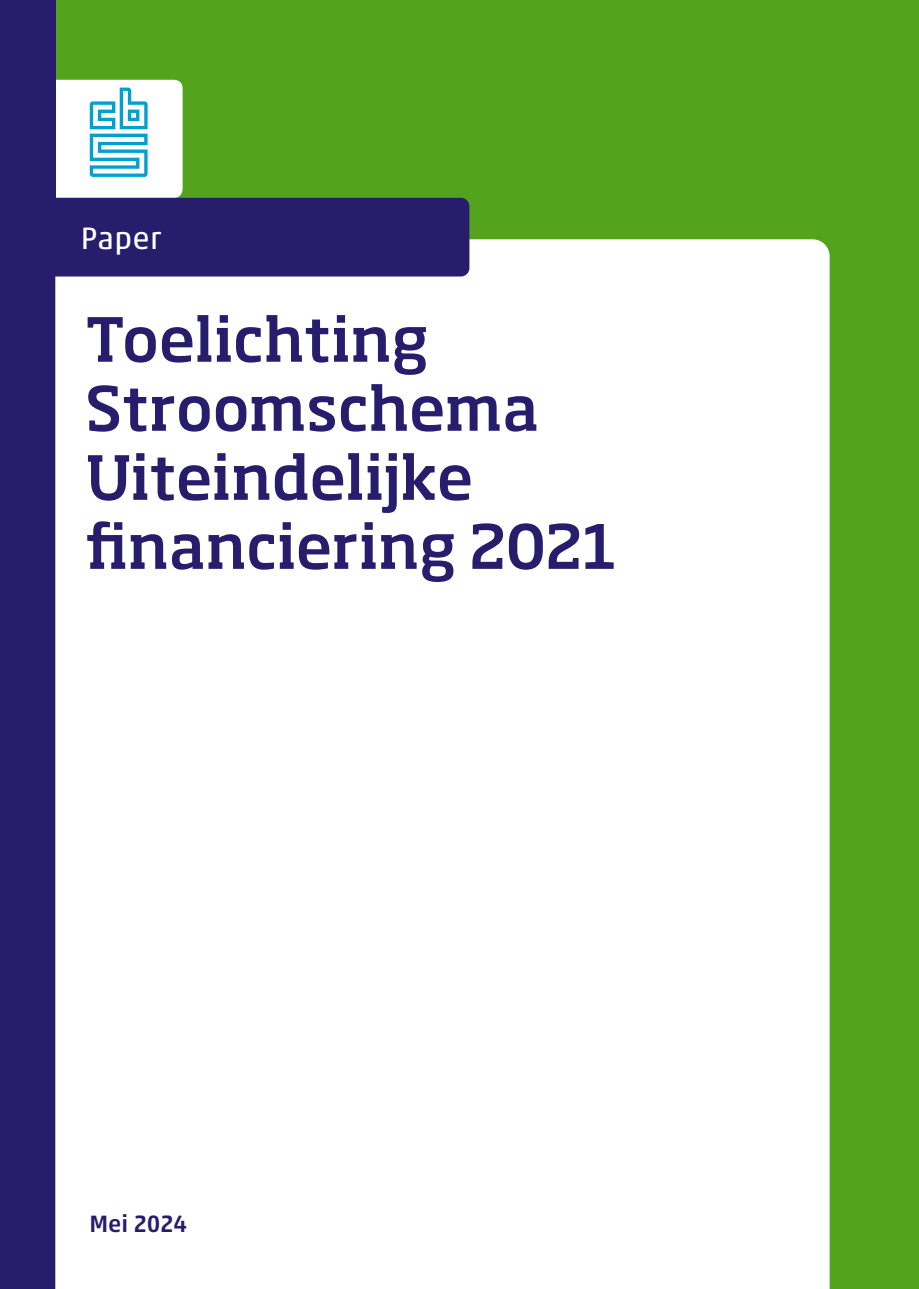
<style>
.page{position:relative;width:919px;height:1289px;background:#fff}
.page>*{position:absolute;margin:0;border:0;box-sizing:border-box;transform-origin:0 0}
._00_Titel_publicatie{font:500 60px/69px "Soho Pro";letter-spacing:-.01em;color:#271d6c}
._00_Reeksnaam{font:31.5px "Akko Pro";letter-spacing:.005em;color:#fff}
._00_Maand_en_jaartal{font:500 24px "Akko Pro";letter-spacing:-.005em;color:#271d6c}
</style>
<div class="page">
<div style="left:0;top:0;width:918px;height:1288px;background:#53a31d"></div>
<div style="left:0;top:0;width:55px;height:1288px;background:#271d6c"></div>
<div style="left:55px;top:239px;width:774px;height:1049px;background:#fff"></div>
<svg style="left:55px;top:80px;width:414px;height:196px"></svg>
<p class="_00_Reeksnaam" style="left:81px;top:219px;width:82px">Paper</p>
<p class="_00_Titel_publicatie" style="left:85px;top:301px;width:533px">Toelichting<br>Stroomschema<br>Uiteindelijke financiering 2021</p>
<p class="_00_Maand_en_jaartal" style="left:89px;top:1208px;width:99px">Mei 2024</p>
</div>
